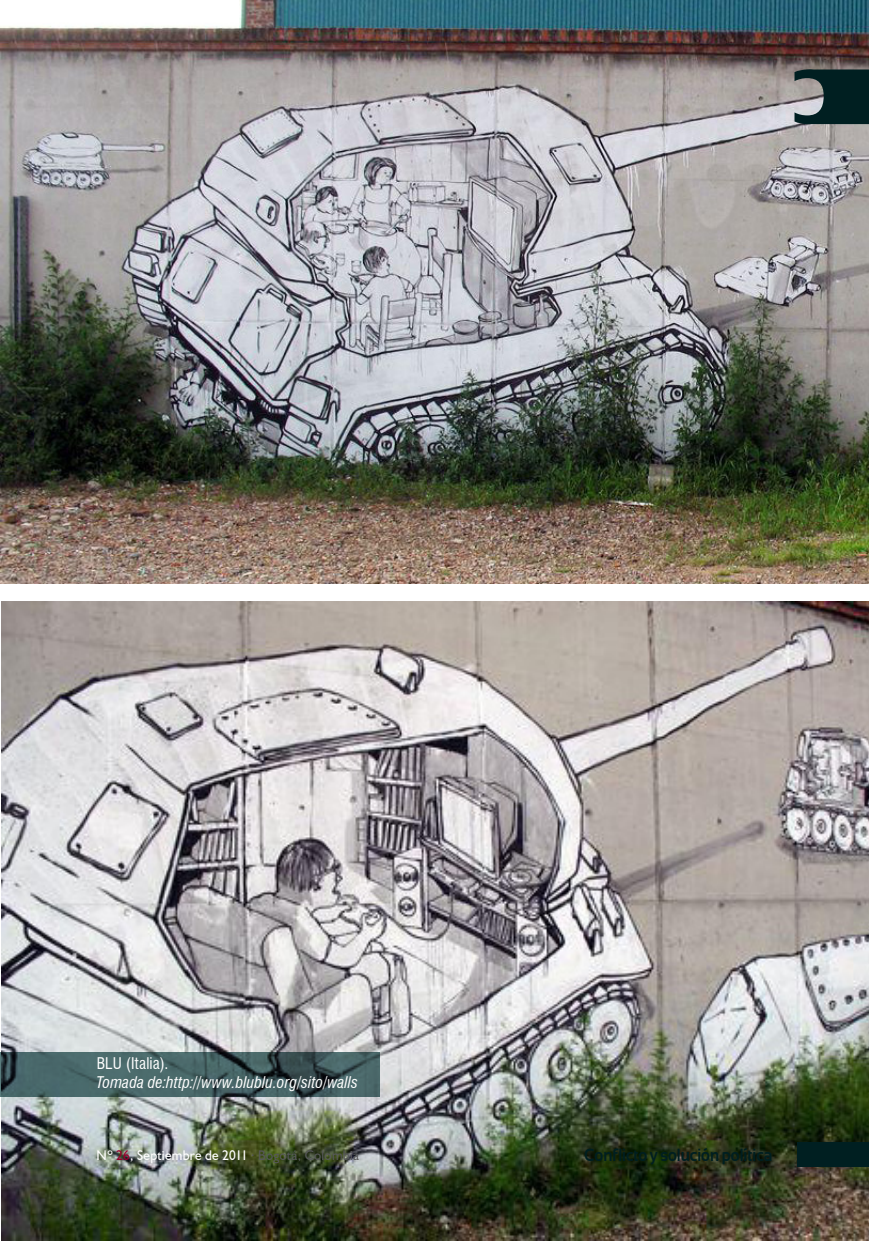
<style>
.page{position:relative;width:869px;height:1241px;background:#fff}
.page>*{position:absolute;margin:0;border:0;box-sizing:border-box;transform-origin:0 0}
.sección_inferior{font:700 17.5px "Sansation";letter-spacing:.005em;color:#001f21;scale:.87 1}
.pieimg{font:italic condensed 15.75px "Swiss 721 BT";letter-spacing:.005em;color:#fff}
.pieimg-2{font:condensed 15.75px "Swiss 721 BT";letter-spacing:.01em;color:#fff}
.T2-Cargos{font:14px "Humanist 521 BT";letter-spacing:.02em;color:#fff;scale:.95 1}
.s1{color:#98002e}
.s2{color:#57585a}
</style>
<div class="page">
<img style="left:0;top:0;width:868px;height:583px">
<img style="left:2px;top:601px;width:866px;height:639px">
<svg style="left:0;top:1051px;width:379px;height:45px;background:#445f61"></svg>
<div style="left:796px;top:1141px;width:72px;height:25px;background:#001f21"></div>
<svg style="left:794px;top:69px;width:74px;height:55px;background:#2d4345"></svg>
<p class="pieimg-2" style="left:97px;top:1053px;width:73px">BLU (Italia).</p>
<p class="pieimg" style="left:97px;top:1072px;width:263px">Tomada de:http://www.blublu.org/sito/walls</p>
<p class="T2-Cargos" style="left:96px;top:1146px;width:277px">Nº <span class="s1">26</span>, Septiembre de 2011 <span class="s2">· Bogotá, Colombia</span></p>
<p class="sección_inferior" style="left:584px;top:1144px;width:218px">Conflicto y solución política</p>
</div>
